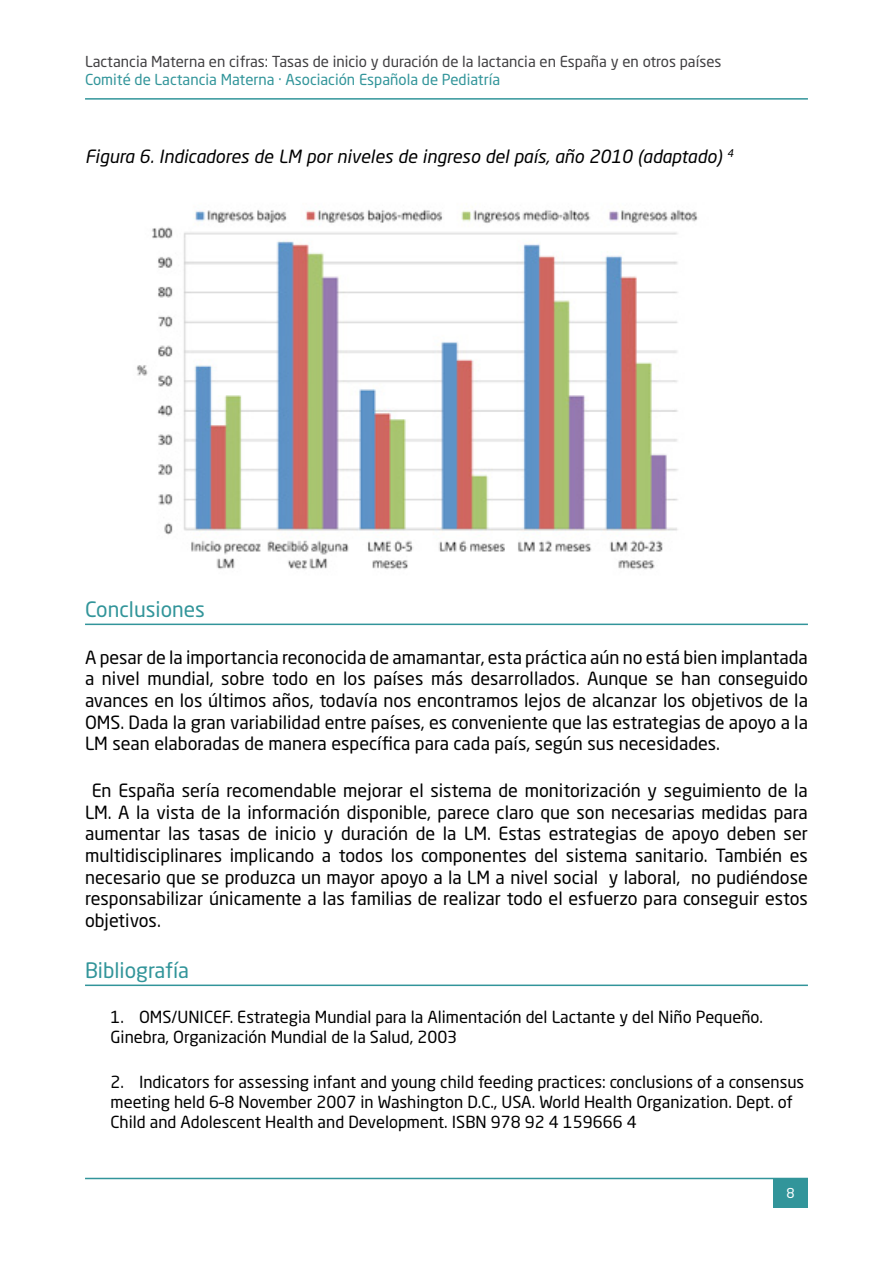
<style>
.page{position:relative;width:893px;height:1263px;background:#fff}
.page>*{position:absolute;margin:0;border:0;box-sizing:border-box;transform-origin:0 0}
.t1{font:21px "Neo Sans Std";color:#32959a}
.t2{font:18px/21.6px "Neo Sans Std";color:#000;text-align:justify}
.t3{font:italic 18px "Neo Sans Std";color:#000}
.t4{font:16.5px/19.8px "Neo Sans Std";color:#000}
.t5{font:15px "Neo Sans Std";color:#414042}
.t6{font:15px "Neo Sans Std";color:#32959a}
.t7{font:13.5px "Neo Sans Std";color:#fff}
</style>
<div class="page">
<hr style="left:85px;top:1178px;width:723px;height:1px;background:#32959a">
<div style="left:773px;top:1178px;width:35px;height:30px;background:#32959a"></div>
<hr style="left:85px;top:98px;width:723px;height:2px;background:#32959a">
<hr style="left:85px;top:624px;width:723px;height:1px;background:#32959a">
<hr style="left:85px;top:984px;width:723px;height:2px;background:#32959a">
<img style="left:136px;top:209px;width:562px;height:361px">
<p class="t5" style="left:85px;top:52px;width:638px">Lactancia Materna en cifras: Tasas de inicio y duración de la lactancia en España y en otros países</p>
<p class="t6" style="left:85px;top:70px;width:417px">Comité de Lactancia Materna · Asociación Española de Pediatría</p>
<p class="t3" style="left:85px;top:145px;width:650px">Figura 6. Indicadores de LM por niveles de ingreso del país, año 2010 (adaptado) <sup>4</sup></p>
<p class="t1" style="left:85px;top:596px;width:122px">Conclusiones</p>
<p class="t2" style="left:85px;top:646px;width:724px">A pesar de la importancia reconocida de amamantar, esta práctica aún no está bien implantada a nivel mundial, sobre todo en los países más desarrollados. Aunque se han conseguido avances en los últimos años, todavía nos encontramos lejos de alcanzar los objetivos de la OMS. Dada la gran variabilidad entre países, es conveniente que las estrategias de apoyo a la LM sean elaboradas de manera específica para cada país, según sus necesidades.</p>
<p class="t2" style="left:85px;top:779px;width:724px;text-indent:7px">En España sería recomendable mejorar el sistema de monitorización y seguimiento de la LM. A la vista de la información disponible, parece claro que son necesarias medidas para aumentar las tasas de inicio y duración de la LM. Estas estrategias de apoyo deben ser multidisciplinares implicando a todos los componentes del sistema sanitario. También es necesario que se produzca un mayor apoyo a la LM a nivel social y laboral, no pudiéndose responsabilizar únicamente a las familias de realizar todo el esfuerzo para conseguir estos objetivos.</p>
<p class="t1" style="left:85px;top:957px;width:106px">Bibliografía</p>
<p class="t4" style="left:111px;top:1007px;width:654px">1. OMS/UNICEF. Estrategia Mundial para la Alimentación del Lactante y del Niño Pequeño.<br>Ginebra, Organización Mundial de la Salud, 2003</p>
<p class="t4" style="left:111px;top:1072px;width:695px">2. Indicators for assessing infant and young child feeding practices: conclusions of a consensus meeting held 6–8 November 2007 in Washington D.C., USA. World Health Organization. Dept. of<br>Child and Adolescent Health and Development. ISBN 978 92 4 159666 4</p>
<p class="t7" style="left:786px;top:1184px;width:10px">8</p>
</div>
